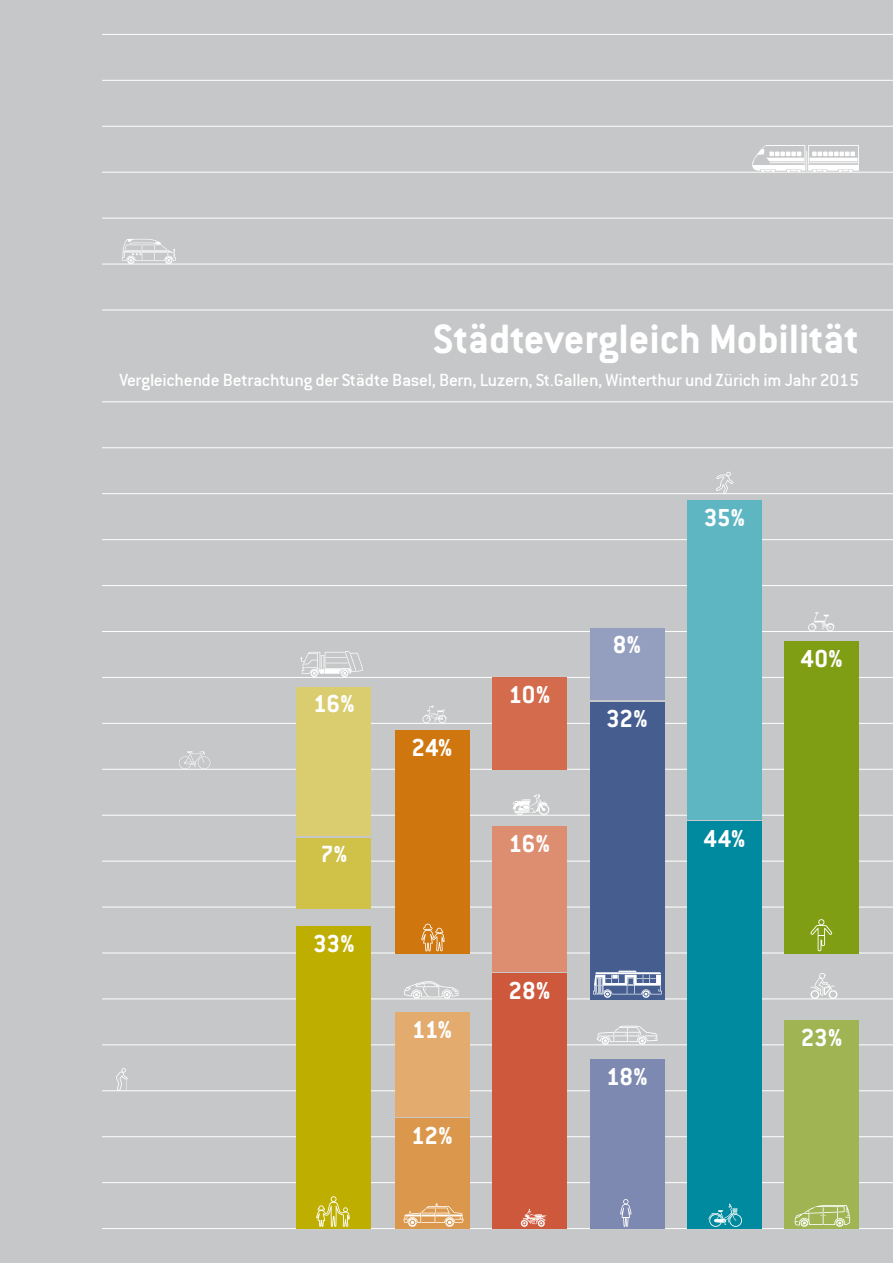
<style>
.page{position:relative;width:893px;height:1263px;background:#c6c7c8}
.page>*{position:absolute;margin:0;border:0;box-sizing:border-box;transform-origin:0 0}
.t1{font:700 45px "Conduit ITC";color:#fff}
.t2{font:700 27px "Conduit ITC";letter-spacing:-.01em;color:#fff}
.t3{font:700 25.65px "Conduit ITC";color:#fff}
.t4{font:19.5px "Conduit ITC";letter-spacing:-.01em;color:#fff}
</style>
<div class="page">
<hr style="left:102px;top:126px;width:791px;height:1px;background:#fff">
<hr style="left:102px;top:401px;width:791px;height:1px;background:#fff">
<hr style="left:102px;top:585px;width:791px;height:1px;background:#fff">
<hr style="left:102px;top:815px;width:791px;height:1px;background:#fff">
<hr style="left:102px;top:998px;width:791px;height:1px;background:#fff">
<hr style="left:102px;top:218px;width:791px;height:1px;background:#fff">
<hr style="left:102px;top:264px;width:791px;height:1px;background:#fff">
<hr style="left:102px;top:310px;width:791px;height:1px;background:#fff">
<hr style="left:102px;top:723px;width:791px;height:1px;background:#fff">
<hr style="left:102px;top:953px;width:791px;height:1px;background:#fff">
<hr style="left:102px;top:80px;width:791px;height:1px;background:#fff">
<hr style="left:102px;top:539px;width:791px;height:1px;background:#fff">
<hr style="left:102px;top:769px;width:791px;height:1px;background:#fff">
<hr style="left:102px;top:1182px;width:791px;height:1px;background:#fff">
<hr style="left:102px;top:1228px;width:791px;height:1px;background:#fff">
<hr style="left:102px;top:172px;width:791px;height:1px;background:#fff">
<hr style="left:102px;top:447px;width:791px;height:1px;background:#fff">
<hr style="left:102px;top:677px;width:791px;height:1px;background:#fff">
<hr style="left:102px;top:907px;width:791px;height:1px;background:#fff">
<hr style="left:102px;top:34px;width:791px;height:1px;background:#fff">
<hr style="left:102px;top:493px;width:791px;height:1px;background:#fff">
<hr style="left:102px;top:1090px;width:791px;height:1px;background:#fff">
<hr style="left:102px;top:1136px;width:791px;height:1px;background:#fff">
<hr style="left:102px;top:631px;width:791px;height:1px;background:#fff">
<hr style="left:102px;top:861px;width:791px;height:1px;background:#fff">
<hr style="left:102px;top:1044px;width:791px;height:1px;background:#fff">
<div style="left:687px;top:500px;width:75px;height:319px;background:#5eb6c3"></div>
<div style="left:590px;top:702px;width:74px;height:297px;background:#455e8f"></div>
<div style="left:395px;top:1119px;width:74px;height:110px;background:#db974b"></div>
<div style="left:395px;top:730px;width:74px;height:223px;background:#cf760f"></div>
<div style="left:590px;top:1059px;width:74px;height:170px;background:#7d89b0"></div>
<div style="left:297px;top:838px;width:74px;height:70px;background:#d0c149"></div>
<div style="left:297px;top:687px;width:74px;height:149px;background:#dacd70"></div>
<div style="left:492px;top:826px;width:75px;height:145px;background:#de8e70"></div>
<div style="left:784px;top:1020px;width:75px;height:209px;background:#a0b454"></div>
<div style="left:590px;top:628px;width:74px;height:71px;background:#949ebe"></div>
<div style="left:492px;top:974px;width:75px;height:255px;background:#ce583c"></div>
<div style="left:784px;top:641px;width:75px;height:312px;background:#809e14"></div>
<div style="left:297px;top:926px;width:74px;height:303px;background:#beae00"></div>
<div style="left:492px;top:678px;width:75px;height:92px;background:#d36b4c"></div>
<div style="left:687px;top:821px;width:75px;height:408px;background:#008a9f"></div>
<div style="left:395px;top:1012px;width:74px;height:104px;background:#e3ac6e"></div>
<svg style="left:404px;top:1203px;width:59px;height:24px"></svg>
<svg style="left:593px;top:971px;width:69px;height:27px"></svg>
<svg style="left:752px;top:145px;width:107px;height:27px"></svg>
<svg style="left:795px;top:1205px;width:55px;height:22px"></svg>
<svg style="left:597px;top:1026px;width:61px;height:19px"></svg>
<svg style="left:404px;top:981px;width:55px;height:18px"></svg>
<svg style="left:122px;top:239px;width:54px;height:25px"></svg>
<svg style="left:301px;top:651px;width:62px;height:26px"></svg>
<svg style="left:179px;top:751px;width:31px;height:18px"></svg>
<svg style="left:422px;top:706px;width:25px;height:17px"></svg>
<svg style="left:808px;top:612px;width:27px;height:19px"></svg>
<svg style="left:708px;top:1203px;width:34px;height:24px"></svg>
<svg style="left:513px;top:794px;width:36px;height:21px"></svg>
<svg style="left:521px;top:1209px;width:25px;height:18px"></svg>
<svg style="left:421px;top:924px;width:24px;height:27px"></svg>
<svg style="left:810px;top:973px;width:27px;height:26px"></svg>
<svg style="left:116px;top:1068px;width:12px;height:23px"></svg>
<svg style="left:716px;top:472px;width:17px;height:22px"></svg>
<svg style="left:810px;top:919px;width:22px;height:32px"></svg>
<svg style="left:316px;top:1196px;width:34px;height:31px"></svg>
<svg style="left:620px;top:1199px;width:11px;height:28px"></svg>
<h1 class="t1" style="left:433px;top:312px;width:428px">Städtevergleich Mobilität</h1>
<p class="t4" style="left:119px;top:369px;width:741px">Vergleichende Betrachtung der Städte Basel, Bern, Luzern, St.Gallen, Winterthur und Zürich im Jahr 2015</p>
<h2 class="t2" style="left:313px;top:688px;width:43px">16%</h2>
<h3 class="t3" style="left:320px;top:838px;width:29px">7%</h3>
<h2 class="t2" style="left:313px;top:927px;width:43px">33%</h2>
<h2 class="t2" style="left:411px;top:731px;width:43px">24%</h2>
<h2 class="t2" style="left:412px;top:1013px;width:42px">11%</h2>
<h2 class="t2" style="left:411px;top:1119px;width:43px">12%</h2>
<h2 class="t2" style="left:509px;top:678px;width:43px">10%</h2>
<h2 class="t2" style="left:509px;top:827px;width:43px">16%</h2>
<h2 class="t2" style="left:508px;top:974px;width:44px">28%</h2>
<h2 class="t2" style="left:613px;top:629px;width:30px">8%</h2>
<h2 class="t2" style="left:606px;top:703px;width:43px">32%</h2>
<h2 class="t2" style="left:704px;top:501px;width:43px">35%</h2>
<h2 class="t2" style="left:800px;top:642px;width:44px">40%</h2>
<h2 class="t2" style="left:703px;top:822px;width:44px">44%</h2>
<h2 class="t2" style="left:606px;top:1060px;width:43px">18%</h2>
<h2 class="t2" style="left:801px;top:1021px;width:43px">23%</h2>
</div>
